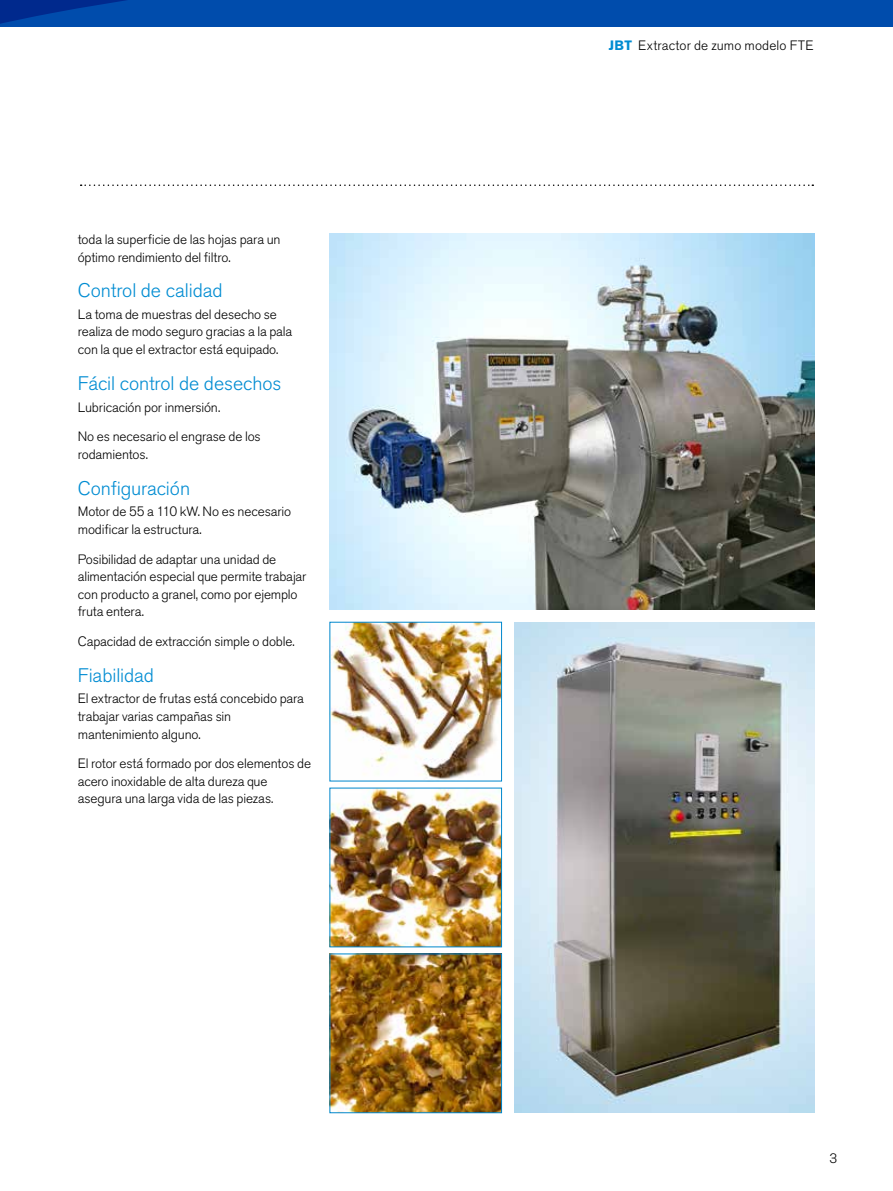
<style>
.page{position:relative;width:893px;height:1191px;background:#fff}
.page>*{position:absolute;margin:0;border:0;box-sizing:border-box;transform-origin:0 0}
.Bodycopy{font:300 19.5px "Akzidenz Grotesk Pro";letter-spacing:-.005em;color:#008cd2}
.Bodycopy-2{font:300 13.5px/17.5px "Akzidenz Grotesk Pro";letter-spacing:-.01em;color:#000}
.Bodycopy-3{font:300 13.5px "Akzidenz Grotesk Pro";letter-spacing:.01em;color:#000}
.s1{font-weight:700;color:#008cd2}
</style>
<div class="page">
<svg style="left:81px;top:184px;width:732px;height:2px"></svg>
<div style="left:0;top:0;width:893px;height:27px;background:#004cac"></div>
<img style="left:332px;top:790px;width:168px;height:155px">
<img style="left:332px;top:955px;width:168px;height:156px">
<div style="left:330px;top:953px;width:172px;height:160px;border:1px solid #0087cd"></div>
<img style="left:332px;top:624px;width:168px;height:155px">
<img style="left:514px;top:622px;width:301px;height:491px">
<img style="left:330px;top:234px;width:485px;height:375px">
<p class="Bodycopy-2" style="left:78px;top:231px;width:204px">toda la superficie de las hojas para un óptimo rendimiento del filtro.</p>
<p class="Bodycopy" style="left:78px;top:277px;width:146px">Control de calidad</p>
<p class="Bodycopy-2" style="left:78px;top:305px;width:216px">La toma de muestras del desecho se realiza de modo seguro gracias a la pala con la que el extractor está equipado.</p>
<p class="Bodycopy" style="left:78px;top:370px;width:205px">Fácil control de desechos</p>
<p class="Bodycopy-2" style="left:78px;top:398px;width:144px">Lubricación por inmersión.</p>
<p class="Bodycopy-2" style="left:78px;top:427px;width:184px;line-height:18px">No es necesario el engrase de los rodamientos.</p>
<p class="Bodycopy" style="left:78px;top:475px;width:114px">Configuración</p>
<p class="Bodycopy-2" style="left:78px;top:503px;width:215px">Motor de 55 a 110 kW. No es necesario modificar la estructura.</p>
<p class="Bodycopy-2" style="left:78px;top:550px;width:230px">Posibilidad de adaptar una unidad de alimentación especial que permite trabajar con producto a granel, como por ejemplo fruta entera.</p>
<p class="Bodycopy-2" style="left:78px;top:633px;width:218px">Capacidad de extracción simple o doble.</p>
<p class="Bodycopy" style="left:78px;top:662px;width:78px">Fiabilidad</p>
<p class="Bodycopy-2" style="left:78px;top:690px;width:228px">El extractor de frutas está concebido para trabajar varias campañas sin mantenimiento alguno.</p>
<p class="Bodycopy-2" style="left:78px;top:754px;width:235px">El rotor está formado por dos elementos de acero inoxidable de alta dureza que asegura una larga vida de las piezas.</p>
<p class="Bodycopy-3" style="left:609px;top:37px;width:206px"><span class="s1">JBT</span> Extractor de zumo modelo FTE</p>
<p class="Bodycopy-2" style="left:829px;top:1149px;width:9px">3</p>
</div>
